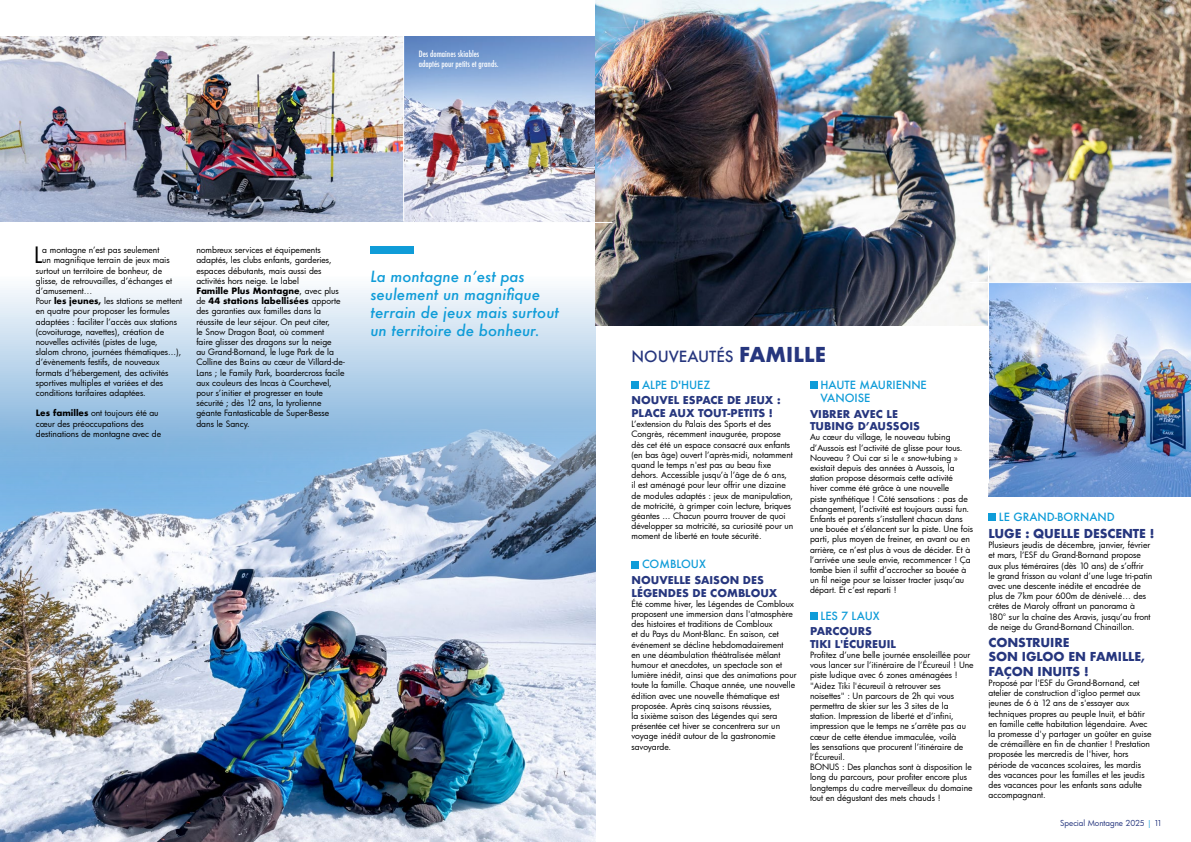
<style>
.page{position:relative;width:1191px;height:842px;background:#fff}
.page>*{position:absolute;margin:0;border:0;box-sizing:border-box;transform-origin:0 0}
.t1{font:22px "Futura Bk";color:#000}
.t2{font:italic 500 15px/18px "Futura";color:#0f9cd8}
.t3{font:500 15px "Futura";color:#26367e}
.t4{font:700 12px/14.4px "Futura";letter-spacing:-.01em;color:#26367e}
.t5{font:500 11px/13.2px "Futura";color:#0f9cd8}
.t6{font:700 10.5px/12.6px "Futura";color:#26367e}
.t7{font:8.5px/10.2px "Futura Bk";color:#000}
.t8{font:700 8.5px/10.2px "Futura";color:#000}
.t9{font:500 condensed 8.5px/10.2px "Futura";color:#fff}
.t10{font:8px "Futura Bk";letter-spacing:-.005em;color:#26367e}
.s1{font-family:"Futura";font-weight:700}
.s2{font-family:"Futura Bk";font-weight:400}
.s3{font-weight:700;font-size:20px}
.s4{color:#0f9cd8}
</style>
<div class="page">
<svg style="left:0;top:288px;width:595px;height:124px;background:#c6dbee"></svg>
<img style="left:0;top:412px;width:595px;height:430px">
<img style="left:0;top:36px;width:595px;height:186px">
<hr style="left:403px;top:0;width:1px;height:222px;background:#fff">
<div style="left:370px;top:247px;width:44px;height:7px;background:#0f9cd8"></div>
<img style="left:595px;top:0;width:596px;height:325px">
<div style="left:631px;top:382px;width:7px;height:7px;background:#0f9cd8"></div>
<div style="left:631px;top:561px;width:7px;height:7px;background:#0f9cd8"></div>
<div style="left:810px;top:382px;width:7px;height:7px;background:#0f9cd8"></div>
<div style="left:810px;top:612px;width:7px;height:8px;background:#0f9cd8"></div>
<div style="left:988px;top:514px;width:7px;height:7px;background:#0f9cd8"></div>
<hr style="left:0;top:222px;width:612px;height:1px;background:#fff">
<img style="left:988px;top:283px;width:203px;height:213px">
<hr style="left:988px;top:250px;width:1px;height:233px;background:#fff">
<hr style="left:969px;top:282px;width:222px;height:1px;background:#fff">
<p class="t9" style="left:419px;top:49px;width:81px">Des domaines skiables adaptés pour petits et grands.</p>
<h1 class="t1" style="left:34px;top:240px;width:10px">L</h1>
<p class="t7" style="left:42px;top:245px;width:119px">a montagne n’est pas seulement</p>
<p class="t7" style="left:42px;top:255px;width:129px">un magnifique terrain de jeux mais</p>
<p class="t7" style="left:36px;top:265px;width:128px">surtout un territoire de bonheur, de</p>
<p class="t7" style="left:36px;top:275px;width:138px">glisse, de retrouvailles, d’échanges et</p>
<p class="t7" style="left:36px;top:285px;width:58px">d’amusement…</p>
<p class="t7" style="left:36px;top:296px;width:148px">Pour <span class="s1">les jeunes,</span> les stations se mettent</p>
<p class="t7" style="left:36px;top:306px;width:136px">en quatre pour proposer les formules</p>
<p class="t7" style="left:36px;top:316px;width:143px">adaptées : faciliter l’accès aux stations</p>
<p class="t7" style="left:36px;top:326px;width:130px">(covoiturage, navettes), création de</p>
<p class="t7" style="left:36px;top:336px;width:124px">nouvelles activités (pistes de luge,</p>
<p class="t7" style="left:36px;top:347px;width:147px">slalom chrono, journées thématiques...),</p>
<p class="t7" style="left:36px;top:357px;width:125px">d’évènements festifs, de nouveaux</p>
<p class="t7" style="left:36px;top:367px;width:134px">formats d’hébergement, des activités</p>
<p class="t7" style="left:36px;top:377px;width:129px">sportives multiples et variées et des</p>
<p class="t7" style="left:36px;top:387px;width:112px">conditions tarifaires adaptées.</p>
<p class="t7" style="left:36px;top:408px;width:127px"><span class="s1">Les familles</span> ont toujours été au cœur des préoccupations des destinations de montagne avec de</p>
<p class="t7" style="left:196px;top:245px;width:137px">nombreux services et équipements adaptés, les clubs enfants, garderies, espaces débutants, mais aussi des activités hors neige. Le label</p>
<p class="t8" style="left:196px;top:286px;width:146px">Famille Plus Montagne<span class="s2">, avec plus de</span> 44 stations labellisées <span class="s2">apporte</span></p>
<p class="t7" style="left:196px;top:306px;width:150px">des garanties aux familles dans la réussite de leur séjour. On peut citer,<br>le Snow Dragon Boat, où comment<br>faire glisser des dragons sur la neige<br>au Grand-Bornand, le luge Park de la Colline des Bains au cœur de Villard-de-Lans ; le Family Park, boardercross facile aux couleurs des Incas à Courchevel, pour s’initier et progresser en toute sécurité ; dès 12 ans, la tyrolienne géante Fantasticable de Super-Besse dans le Sancy.</p>
<h2 class="t2" style="left:370px;top:267px;width:190px">La montagne n’est pas seulement un magnifique terrain de jeux mais surtout un territoire de bonheur.</h2>
<h2 class="t3" style="left:631px;top:346px;width:196px">NOUVEAUTÉS <span class="s3">FAMILLE</span></h2>
<p class="t5" style="left:642px;top:378px;width:70px">ALPE D'HUEZ</p>
<p class="t6" style="left:631px;top:394px;width:151px">NOUVEL ESPACE DE JEUX :<br>PLACE AUX TOUT-PETITS !</p>
<p class="t7" style="left:631px;top:419px;width:163px">L’extension du Palais des Sports et des Congrès, récemment inaugurée, propose dès cet été un espace consacré aux enfants (en bas âge) ouvert l’après-midi, notamment quand le temps n'est pas au beau fixe dehors. Accessible jusqu’à l’âge de 6 ans, il est aménagé pour leur offrir une dizaine de modules adaptés : jeux de manipulation, de motricité, à grimper coin lecture, briques géantes ... Chacun pourra trouver de quoi développer sa motricité, sa curiosité pour un moment de liberté en toute sécurité.</p>
<p class="t5" style="left:642px;top:558px;width:65px">COMBLOUX</p>
<p class="t6" style="left:631px;top:574px;width:147px">NOUVELLE SAISON DES<br>LÉGENDES DE COMBLOUX</p>
<p class="t7" style="left:631px;top:598px;width:166px">Été comme hiver, les Légendes de Combloux proposent une immersion dans l'atmosphère des histoires et traditions de Combloux<br>et du Pays du Mont-Blanc. En saison, cet événement se décline hebdomadairement<br>en une déambulation théâtralisée mêlant humour et anecdotes, un spectacle son et lumière inédit, ainsi que des animations pour toute la famille. Chaque année, une nouvelle édition avec une nouvelle thématique est proposée. Après cinq saisons réussies,<br>la sixième saison des Légendes qui sera présentée cet hiver se concentrera sur un voyage inédit autour de la gastronomie savoyarde.</p>
<p class="t5" style="left:820px;top:378px;width:108px">HAUTE MAURIENNE<br>VANOISE</p>
<p class="t6" style="left:810px;top:407px;width:111px">VIBRER AVEC LE<br>TUBING D’AUSSOIS</p>
<p class="t7" style="left:810px;top:432px;width:165px">Au cœur du village, le nouveau tubing d’Aussois est l’activité de glisse pour tous.<br>Nouveau ? Oui car si le « snow-tubing » existait depuis des années à Aussois, la station propose désormais cette activité<br>hiver comme été grâce à une nouvelle<br>piste synthétique ! Côté sensations : pas de changement, l’activité est toujours aussi fun.<br>Enfants et parents s’installent chacun dans une bouée et s’élancent sur la piste. Une fois parti, plus moyen de freiner, en avant ou en arrière, ce n’est plus à vous de décider. Et à l’arrivée une seule envie, recommencer ! Ça tombe bien il suffit d’accrocher sa bouée à un fil neige pour se laisser tracter jusqu’au départ. Et c’est reparti !</p>
<p class="t5" style="left:820px;top:609px;width:61px">LES 7 LAUX</p>
<p class="t6" style="left:810px;top:625px;width:88px">PARCOURS<br>TIKI L'ÉCUREUIL</p>
<p class="t7" style="left:810px;top:649px;width:165px">Profitez d’une belle journée ensoleillée pour vous lancer sur l’itinéraire de l’Écureuil ! Une piste ludique avec 6 zones aménagées ! "Aidez Tiki l'écureuil à retrouver ses noisettes" : Un parcours de 2h qui vous permettra de skier sur les 3 sites de la station. Impression de liberté et d’infini, impression que le temps ne s’arrête pas au cœur de cette étendue immaculée, voilà<br>les sensations que procurent l’itinéraire de l’Écureuil.<br>BONUS : Des planchas sont à disposition le long du parcours, pour profiter encore plus longtemps du cadre merveilleux du domaine tout en dégustant des mets chauds !</p>
<p class="t5" style="left:999px;top:510px;width:117px">LE GRAND-BORNAND</p>
<h3 class="t4" style="left:988px;top:526px;width:168px">LUGE : QUELLE DESCENTE !</h3>
<p class="t7" style="left:988px;top:540px;width:165px">Plusieurs jeudis de décembre, janvier, février et mars, l’ESF du Grand-Bornand propose aux plus téméraires (dès 10 ans) de s’offrir<br>le grand frisson au volant d’une luge tri-patin avec une descente inédite et encadrée de plus de 7km pour 600m de dénivelé… des crêtes de Maroly offrant un panorama à 180° sur la chaîne des Aravis, jusqu’au front de neige du Grand-Bornand Chinaillon.</p>
<h3 class="t4" style="left:988px;top:635px;width:158px">CONSTRUIRE<br>SON IGLOO EN FAMILLE,<br>FAÇON INUITS !</h3>
<p class="t7" style="left:988px;top:678px;width:164px">Proposé par l'ESF du Grand-Bornand, cet atelier de construction d'igloo permet aux jeunes de 6 à 12 ans de s'essayer aux techniques propres au peuple Inuit, et bâtir en famille cette habitation légendaire. Avec la promesse d'y partager un goûter en guise de crémaillère en fin de chantier ! Prestation proposée les mercredis de l'hiver, hors période de vacances scolaires, les mardis des vacances pour les familles et les jeudis des vacances pour les enfants sans adulte accompagnant.</p>
<p class="t10" style="left:1060px;top:818px;width:103px">Special Montagne 2025 <span class="s4">|</span> 11</p>
</div>
